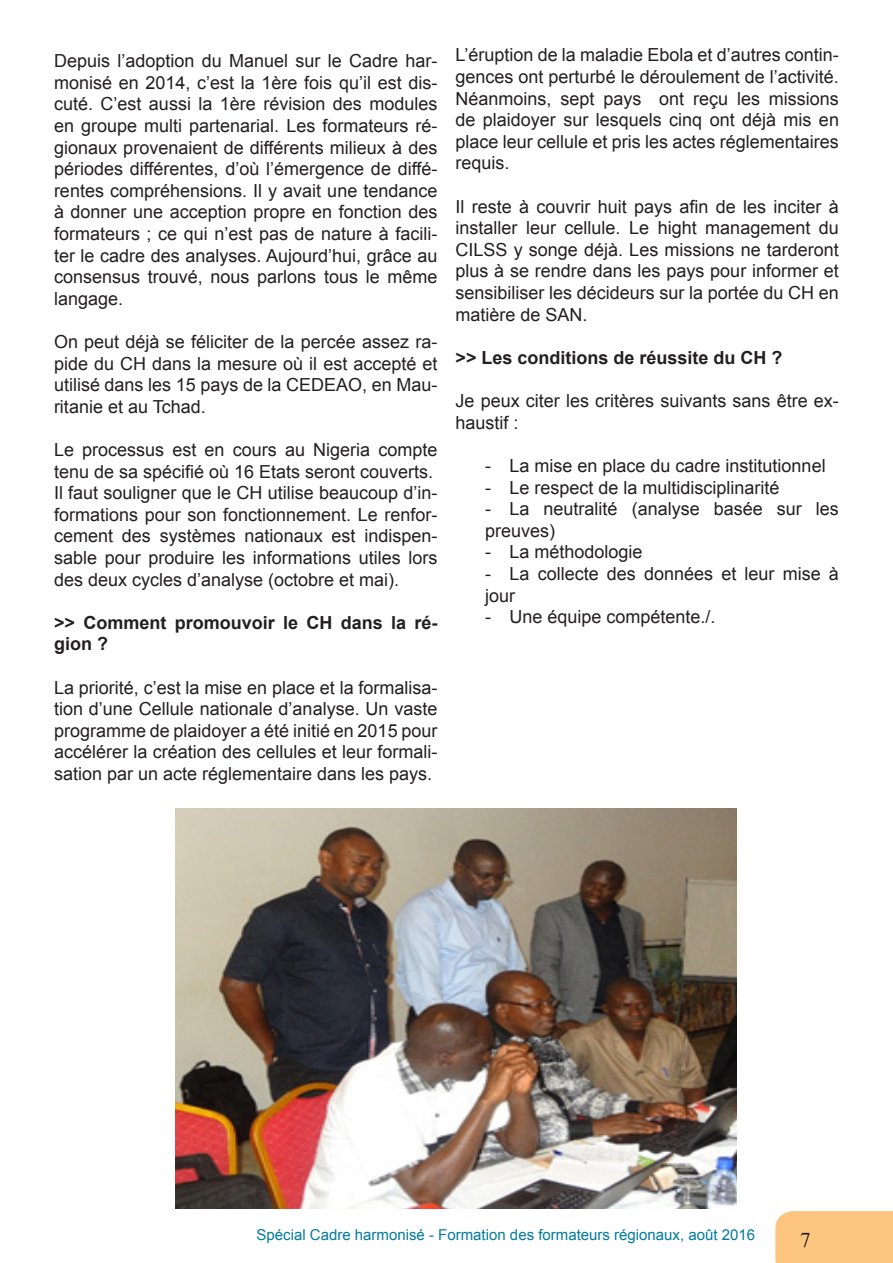
<style>
.page{position:relative;width:893px;height:1263px;background:#fff}
.page>*{position:absolute;margin:0;border:0;box-sizing:border-box;transform-origin:0 0}
.t1{font:21px "Times New Roman";color:#231f20}
.t2{font:18px/21.6px "Arial";color:#231f20;text-align:justify}
.t3{font:700 18px/21.6px "Arial";color:#231f20}
.t4{font:15px "Arial";color:#007b9f}
</style>
<div class="page">
<div style="left:775px;top:1211px;width:118px;height:52px;background:#fdc580"></div>
<img style="left:175px;top:809px;width:562px;height:400px">
<p class="t2" style="left:54px;top:50px;width:385px">Depuis l’adoption du Manuel sur le Cadre har&shy;monisé en 2014, c’est la 1ère fois qu’il est dis&shy;cuté. C’est aussi la 1ère révision des modules en groupe multi partenarial. Les formateurs ré&shy;gionaux provenaient de différents milieux à des périodes différentes, d’où l’émergence de diffé&shy;rentes compréhensions. Il y avait une tendance à donner une acception propre en fonction des formateurs ; ce qui n’est pas de nature à facili&shy;ter le cadre des analyses. Aujourd’hui, grâce au consensus trouvé, nous parlons tous le même langage.</p>
<p class="t2" style="left:54px;top:331px;width:385px">On peut déjà se féliciter de la percée assez ra&shy;pide du CH dans la mesure où il est accepté et utilisé dans les 15 pays de la CEDEAO, en Mau&shy;ritanie et au Tchad.</p>
<p class="t2" style="left:54px;top:439px;width:385px">Le processus est en cours au Nigeria compte tenu de sa spécifié où 16 Etats seront couverts.</p>
<p class="t2" style="left:54px;top:482px;width:385px">Il faut souligner que le CH utilise beaucoup d’in&shy;formations pour son fonctionnement. Le renfor&shy;cement des systèmes nationaux est indispen&shy;sable pour produire les informations utiles lors des deux cycles d’analyse (octobre et mai).</p>
<p class="t3" style="left:54px;top:612px;width:385px">&gt;&gt; Comment promouvoir le CH dans la ré&shy;gion ?</p>
<p class="t2" style="left:54px;top:677px;width:385px">La priorité, c’est la mise en place et la formalisa&shy;tion d’une Cellule nationale d’analyse. Un vaste programme de plaidoyer a été initié en 2015 pour accélérer la création des cellules et leur formali&shy;sation par un acte réglementaire dans les pays.</p>
<p class="t2" style="left:455px;top:45px;width:385px">L’éruption de la maladie Ebola et d’autres contin&shy;gences ont perturbé le déroulement de l’activité.<br>Néanmoins, sept pays ont reçu les missions de plaidoyer sur lesquels cinq ont déjà mis en place leur cellule et pris les actes réglementaires requis.</p>
<p class="t2" style="left:455px;top:196px;width:385px">Il reste à couvrir huit pays afin de les inciter à installer leur cellule. Le hight management du CILSS y songe déjà. Les missions ne tarderont plus à se rendre dans les pays pour informer et sensibiliser les décideurs sur la portée du CH en matière de SAN.</p>
<p class="t3" style="left:455px;top:347px;width:329px">&gt;&gt; Les conditions de réussite du CH ?</p>
<p class="t2" style="left:455px;top:390px;width:385px">Je peux citer les critères suivants sans être ex&shy;haustif :</p>
<p class="t2" style="left:485px;top:455px;width:342px">- La mise en place du cadre institutionnel</p>
<p class="t2" style="left:485px;top:477px;width:296px">- Le respect de la multidisciplinarité</p>
<p class="t2" style="left:485px;top:498px;width:355px">- La neutralité (analyse basée sur les preuves)</p>
<p class="t2" style="left:485px;top:541px;width:159px">- La méthodologie</p>
<p class="t2" style="left:485px;top:563px;width:355px">- La collecte des données et leur mise à jour</p>
<p class="t2" style="left:485px;top:606px;width:232px">- Une équipe compétente./.</p>
<p class="t4" style="left:257px;top:1225px;width:500px">Spécial Cadre harmonisé - Formation des formateurs régionaux, août 2016</p>
<p class="t1" style="left:800px;top:1226px;width:12px">7</p>
</div>
